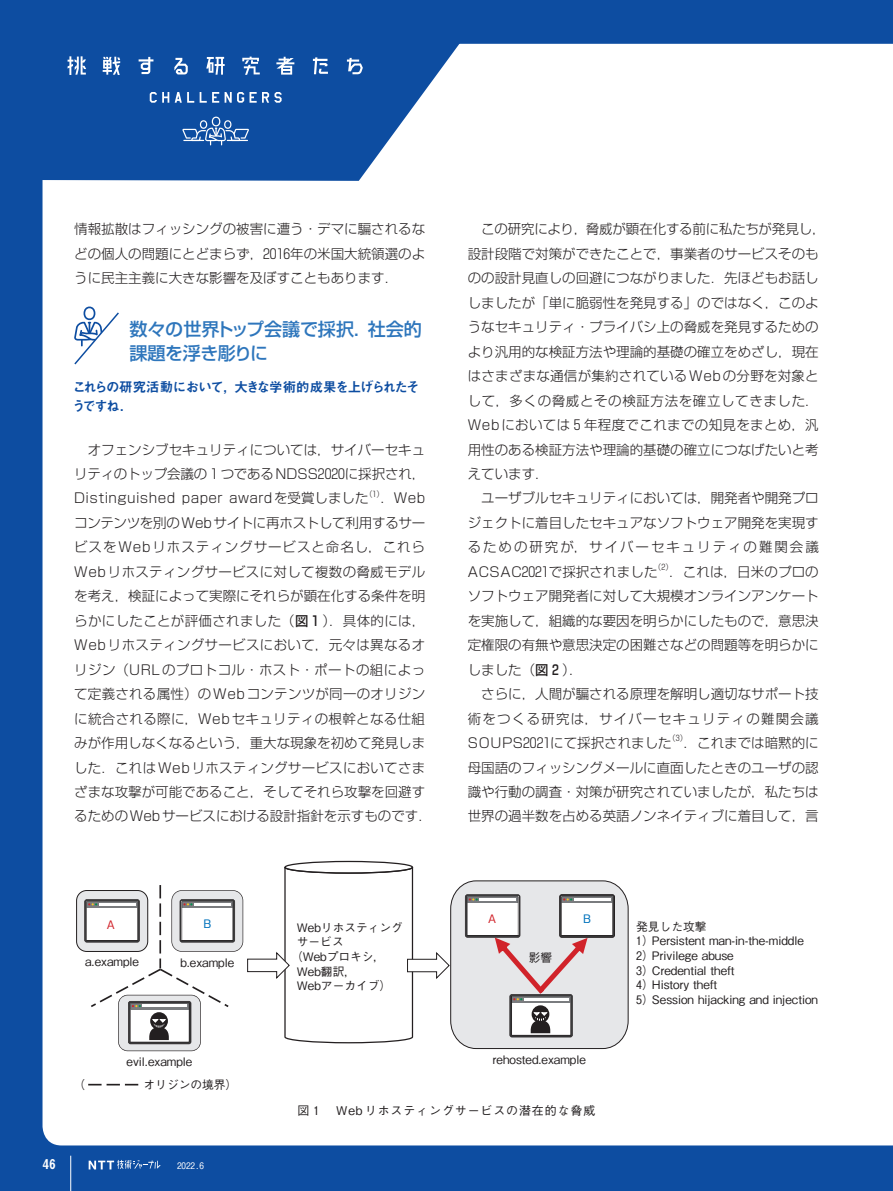
<style>
.page{position:relative;width:893px;height:1191px;background:#0d4da1}
.page>*{position:absolute;margin:0;border:0;box-sizing:border-box;transform-origin:0 0}
.t1{font:500 18px/24.5px "Shin Go Pr 6";letter-spacing:-.01em;color:#2e76bc}
.t2{font:300 13.5px/24.5px "Shin Go Pr 6";color:#231f20;text-align:justify}
.t3{font:300 13.5px/24.5px "Shin Go Pr 6";letter-spacing:.02em;color:#231f20}
.t4{font:13.5px/19.2px "Midashi Go Pr 6 MB31";letter-spacing:-.095em;color:#0d4da1}
.t5{font:13.5px "Midashi Go Pr 6 MB31";color:#fff}
.t6{font:500 12px "Gothic BBB Pr 6";letter-spacing:.07em;color:#231f20}
.t7{font:500 11.7px/14.7px "Gothic BBB Pr 6";color:#231f20}
.t8{font:500 11.7px "Gothic BBB Pr 6";color:#d1232a}
.t9{font:500 11.7px "Gothic BBB Pr 6";color:#0072bc}
.t10{font:500 9px "Gothic BBB Pr 6";color:#fff}
.t11{font:300 7.8px "Shin Go Pr 6";color:#231f20}
.s1{font-weight:500}
</style>
<div class="page">
<div style="left:43px;top:44px;width:850px;height:1101px;background:#fff"></div>
<svg style="left:89px;top:1160px;width:72px;height:9px"></svg>
<hr style="left:70px;top:1155px;width:1px;height:36px;background:#fff">
<svg style="left:42px;top:43px;width:450px;height:138px"></svg>
<svg style="left:68px;top:56px;width:18px;height:19px"></svg>
<svg style="left:103px;top:57px;width:17px;height:18px"></svg>
<svg style="left:139px;top:57px;width:14px;height:17px"></svg>
<svg style="left:174px;top:58px;width:14px;height:16px"></svg>
<svg style="left:206px;top:57px;width:19px;height:18px"></svg>
<svg style="left:242px;top:57px;width:18px;height:18px"></svg>
<svg style="left:276px;top:57px;width:18px;height:18px"></svg>
<svg style="left:313px;top:57px;width:15px;height:17px"></svg>
<svg style="left:347px;top:58px;width:16px;height:16px"></svg>
<svg style="left:150px;top:92px;width:19px;height:11px"></svg>
<svg style="left:175px;top:92px;width:19px;height:11px"></svg>
<svg style="left:200px;top:92px;width:19px;height:11px"></svg>
<svg style="left:225px;top:92px;width:19px;height:11px"></svg>
<svg style="left:250px;top:92px;width:32px;height:11px"></svg>
<svg style="left:182px;top:117px;width:67px;height:28px"></svg>
<svg style="left:73px;top:306px;width:48px;height:60px;background:#dfe7f2"></svg>
<div style="left:451px;top:881px;width:177px;height:167px;background:#e6e7e9;border-radius:27px"></div>
<div style="left:450px;top:880px;width:178px;height:168px;border:1px solid #231f20;border-radius:27px"></div>
<div style="left:284px;top:861px;width:129px;height:12px;border:1px solid #231f20;border-radius:50%"></div>
<svg style="left:88px;top:1083px;width:50px;height:2px"></svg>
<div style="left:77px;top:890px;width:71px;height:61px;background:#e6e7e9;border-radius:10px"></div>
<div style="left:76px;top:890px;width:72px;height:61px;border:1px solid #231f20;border-radius:10px"></div>
<div style="left:559px;top:894px;width:56px;height:43px;border:1px solid #231f20;border-radius:2px"></div>
<svg style="left:84px;top:866px;width:366px;height:185px;background:#f0f0f0"></svg>
<svg style="left:465px;top:894px;width:148px;height:143px"></svg>
<p class="t2" style="left:74px;top:216px;width:352px">情報拡散はフィッシングの被害に遭う・デマに騙されるなどの個人の問題にとどまらず，2016年の米国大統領選のように民主主義に大きな影響を及ぼすこともあります．</p>
<h1 class="t1" style="left:129px;top:316px;width:294px">数々の世界トップ会議で採択．社会的課題を浮き彫りに</h1>
<p class="t4" style="left:72px;top:376px;width:349px">これらの研究活動において，大きな学術的成果を上げられたそうですね．</p>
<p class="t2" style="left:74px;top:436px;width:352px;text-indent:14px">オフェンシブセキュリティについては，サイバーセキュリティのトップ会議の 1 つであるNDSS2020に採択され，Distinguished paper awardを受賞しました</p>
<p class="t11" style="left:365px;top:487px;width:21px">（1）</p>
<p class="t3" style="left:74px;top:485px;width:359px;text-indent:306px">．Webコンテンツを別のWebサイトに再ホストして利用するサービスをWebリホスティングサービスと命名し，これら<br>Webリホスティングサービスに対して複数の脅威モデルを考え，検証によって実際にそれらが顕在化する条件を明らかにしたことが評価されました（<span class="s1">図 ₁</span> ）．具体的には，<br>Webリホスティングサービスにおいて，元々は異なるオリジン（URLのプロトコル・ホスト・ポートの組によって定義される属性）のWebコンテンツが同一のオリジンに統合される際に，Webセキュリティの根幹となる仕組みが作用しなくなるという，重大な現象を初めて発見しました．これはWebリホスティングサービスにおいてさまざまな攻撃が可能であること，そしてそれら攻撃を回避するためのWebサービスにおける設計指針を示すものです．</p>
<p class="t8" style="left:107px;top:915px;width:10px">A</p>
<p class="t9" style="left:203px;top:914px;width:10px">B</p>
<p class="t7" style="left:85px;top:953px;width:55px">a.example</p>
<p class="t7" style="left:180px;top:954px;width:55px">b.example</p>
<p class="t7" style="left:297px;top:919px;width:107px">Webリホスティング</p>
<p class="t7" style="left:297px;top:933px;width:48px">サービス</p>
<p class="t7" style="left:291px;top:948px;width:96px">（Webプロキシ，</p>
<p class="t7" style="left:297px;top:963px;width:61px">Web翻訳，</p>
<p class="t7" style="left:297px;top:978px;width:96px">Webアーカイブ）</p>
<p class="t2" style="left:468px;top:216px;width:359px;text-align:left;text-indent:14px">この研究により，脅威が顕在化する前に私たちが発見し，設計段階で対策ができたことで，事業者のサービスそのものの設計見直しの回避につながりました．先ほどもお話ししましたが「単に脆弱性を発見する」のではなく，このようなセキュリティ・プライバシ上の脅威を発見するためのより汎用的な検証方法や理論的基礎の確立をめざし，現在はさまざまな通信が集約されているWebの分野を対象として，多くの脅威とその検証方法を確立してきました．<br>Webにおいては 5 年程度でこれまでの知見をまとめ，汎用性のある検証方法や理論的基礎の確立につなげたいと考えています．</p>
<p class="t2" style="left:468px;top:485px;width:353px;text-indent:14px">ユーザブルセキュリティにおいては，開発者や開発プロジェクトに着目したセキュアなソフトウェア開発を実現するための研究が，サイバーセキュリティの難関会議ACSAC2021で採択されました</p>
<p class="t11" style="left:654px;top:561px;width:21px">（2）</p>
<p class="t2" style="left:468px;top:558px;width:353px;text-indent:202px">．これは，日米のプロのソフトウェア開発者に対して大規模オンラインアンケートを実施して，組織的な要因を明らかにしたもので，意思決定権限の有無や意思決定の困難さなどの問題等を明らかにしました（<span class="s1">図 ₂</span> ）．</p>
<p class="t2" style="left:468px;top:680px;width:353px;text-indent:14px">さらに，人間が騙される原理を解明し適切なサポート技術をつくる研究は，サイバーセキュリティの難関会議SOUPS2021にて採択されました</p>
<p class="t11" style="left:668px;top:732px;width:21px">（₃）</p>
<p class="t2" style="left:468px;top:729px;width:352px;text-indent:216px">．これまでは暗黙的に母国語のフィッシングメールに直面したときのユーザの認識や行動の調査・対策が研究されていましたが，私たちは世界の過半数を占める英語ノンネイティブに着目して，言</p>
<p class="t8" style="left:488px;top:909px;width:10px">A</p>
<p class="t9" style="left:583px;top:909px;width:10px">B</p>
<p class="t7" style="left:529px;top:949px;width:25px">影響</p>
<p class="t7" style="left:636px;top:918px;width:183px">発見した攻撃<br>1）Persistent man-in-the-middle<br>2）Privilege abuse<br>3）Credential theft<br>4）History theft<br>5）Session hijacking and injection</p>
<p class="t7" style="left:127px;top:1053px;width:67px">evil.example</p>
<p class="t7" style="left:493px;top:1052px;width:95px">rehosted.example</p>
<p class="t7" style="left:73px;top:1076px;width:165px">（　　　　　オリジンの境界）</p>
<p class="t5" style="left:43px;top:1153px;width:15px">4₆</p>
<p class="t10" style="left:177px;top:1158px;width:29px">2022.6</p>
<p class="t6" style="left:298px;top:1101px;width:299px">図 ₁ 　Webリホスティングサービスの潜在的な脅威</p>
</div>
